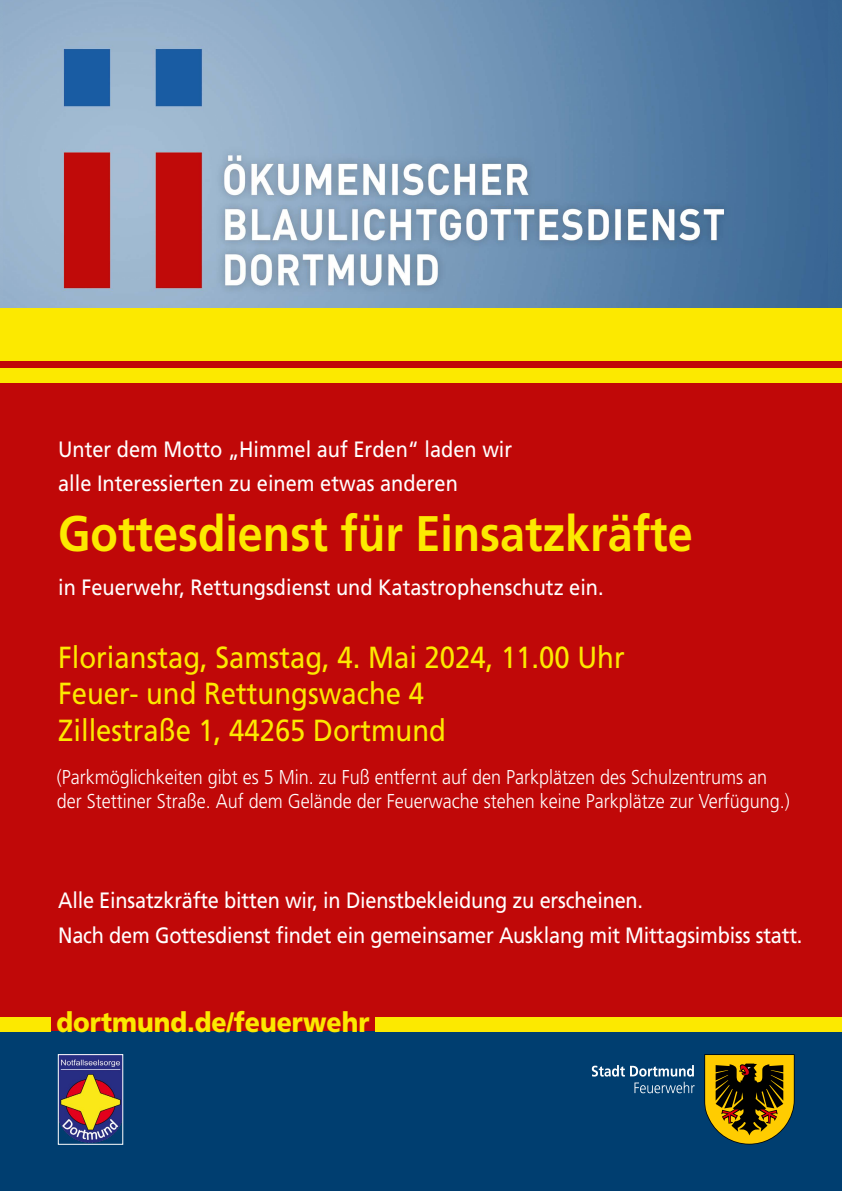
<style>
.page{position:relative;width:842px;height:1191px;background:#fff}
.page>*{position:absolute;margin:0;border:0;box-sizing:border-box;transform-origin:0 0}
.t1{font:700 50px "Frutiger LT Pro";color:#fce900;scale:.9 1}
.t2{font:30.5px/36.6px "Frutiger LT Pro";color:#fce900;scale:.9 1}
.t3{font:900 27.8px "Frutiger LT Pro";color:#fce900;scale:.9 1}
.t4{font:22.2px/33.3px "Frutiger LT Pro";letter-spacing:-.01em;color:#fff;scale:.9 1}
.t5{font:300 20px/24px "Frutiger LT Pro";color:#fff;scale:.9 1}
</style>
<div class="page">
<div style="left:0;top:314px;width:842px;height:723px;background:#c00808"></div>
<div style="left:0;top:1031px;width:842px;height:160px;background:#003e70"></div>
<div style="left:0;top:1017px;width:51px;height:14px;background:#fce900"></div>
<div style="left:376px;top:1017px;width:466px;height:14px;background:#fce900"></div>
<svg style="left:704px;top:1054px;width:90px;height:90px;background:#7d670c"></svg>
<svg style="left:592px;top:1065px;width:103px;height:28px"></svg>
<img style="left:60px;top:1056px;width:61px;height:86px">
<div style="left:58px;top:1054px;width:65px;height:90px;border:1px solid #fff"></div>
<img style="left:0;top:0;width:828px;height:308px">
<div style="left:828px;top:0;width:14px;height:308px;background:#3a6794"></div>
<div style="left:0;top:308px;width:842px;height:52px;background:#fce900"></div>
<div style="left:0;top:368px;width:842px;height:15px;background:#fce900"></div>
<p class="t4" style="left:58px;top:433px;width:506px">Unter dem Motto „Himmel auf Erden“ laden wir alle Interessierten zu einem etwas anderen</p>
<h1 class="t1" style="left:58px;top:504px;width:707px">Gottesdienst für Einsatzkräfte</h1>
<p class="t4" style="left:58px;top:571px;width:608px">in Feuerwehr, Rettungsdienst und Katastrophenschutz ein.</p>
<h2 class="t2" style="left:58px;top:639px;width:631px">Florianstag, Samstag, 4. Mai 2024, 11.00 Uhr<br>Feuer- und Rettungswache 4<br>Zillestraße 1, 44265 Dortmund</h2>
<p class="t5" style="left:57px;top:765px;width:816px">(Parkmöglichkeiten gibt es 5 Min. zu Fuß entfernt auf den Parkplätzen des Schulzentrums an der Stettiner Straße. Auf dem Gelände der Feuerwache stehen keine Parkplätze zur Verfügung.)</p>
<p class="t4" style="left:58px;top:882px;width:829px;line-height:35.7px">Alle Einsatzkräfte bitten wir, in Dienstbekleidung zu erscheinen.<br>Nach dem Gottesdienst findet ein gemeinsamer Ausklang mit Mittagsimbiss statt.</p>
<p class="t3" style="left:57px;top:1005px;width:349px">dortmund.de/feuerwehr</p>
</div>
